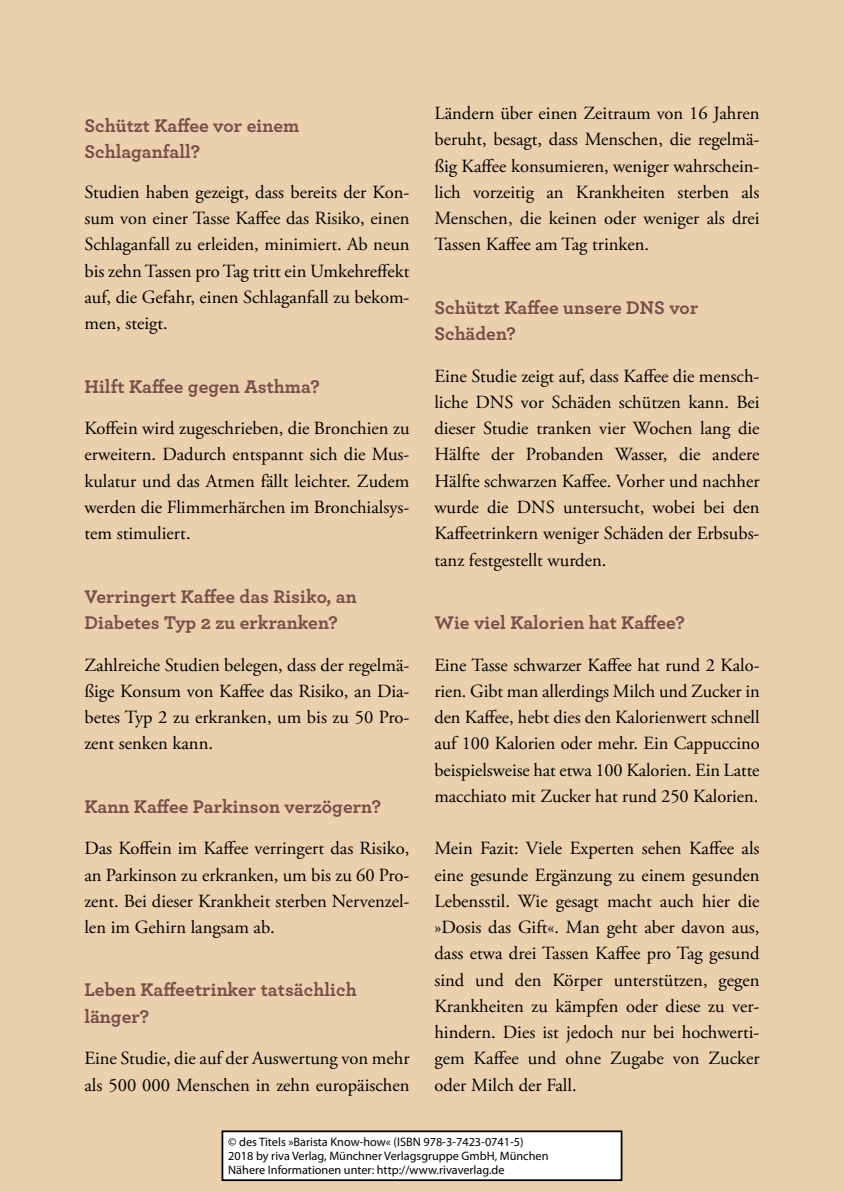
<style>
.page{position:relative;width:844px;height:1191px;background:#fff}
.page>*{position:absolute;margin:0;border:0;box-sizing:border-box;transform-origin:0 0}
._04_SV_Headline_4{font:700 19.25px/26.2px "Archer";letter-spacing:.005em;color:#725049}
._03_Body{font:18.55px/26.2px "Adobe Garamond Pro";color:#000;text-align:justify}
.t1{font:12.25px/14px "Myriad Pro";color:#000}
</style>
<div class="page">
<div style="left:0;top:0;width:843px;height:1191px;background:#ead0ad"></div>
<div style="left:222px;top:1131px;width:399px;height:49px;background:#fff"></div>
<div style="left:221px;top:1130px;width:401px;height:51px;border:2px solid #000"></div>
<p class="_04_SV_Headline_4" style="left:84px;top:111px;width:216px">Schützt Kaffee vor einem<br>Schlaganfall?</p>
<p class="_03_Body" style="left:84px;top:179px;width:326px">Studien haben gezeigt, dass bereits der Kon&shy;sum von einer Tasse Kaffee das Risiko, einen Schlaganfall zu erleiden, minimiert. Ab neun bis zehn Tassen pro Tag tritt ein Umkehreffekt auf, die Gefahr, einen Schlaganfall zu bekom&shy;men, steigt.</p>
<p class="_04_SV_Headline_4" style="left:84px;top:372px;width:237px">Hilft Kaffee gegen Asthma?</p>
<p class="_03_Body" style="left:84px;top:416px;width:326px">Koffein wird zugeschrieben, die Bronchien zu erweitern. Dadurch entspannt sich die Mus&shy;kulatur und das Atmen fällt leichter. Zudem werden die Flimmerhärchen im Bronchialsys&shy;tem stimuliert.</p>
<p class="_04_SV_Headline_4" style="left:84px;top:582px;width:274px">Verringert Kaffee das Risiko, an<br>Diabetes Typ 2 zu erkranken?</p>
<p class="_03_Body" style="left:84px;top:652px;width:326px">Zahlreiche Studien belegen, dass der regelmä&shy;ßige Konsum von Kaffee das Risiko, an Dia&shy;betes Typ 2 zu erkranken, um bis zu 50 Pro&shy;zent senken kann.</p>
<p class="_04_SV_Headline_4" style="left:84px;top:792px;width:298px">Kann Kaffee Parkinson verzögern?</p>
<p class="_03_Body" style="left:84px;top:836px;width:326px">Das Koffein im Kaffee verringert das Risiko, an Parkinson zu erkranken, um bis zu 60 Pro&shy;zent. Bei dieser Krankheit sterben Nervenzel&shy;len im Gehirn langsam ab.</p>
<p class="_04_SV_Headline_4" style="left:84px;top:975px;width:274px">Leben Kaffeetrinker tatsächlich länger?</p>
<p class="_03_Body" style="left:84px;top:1046px;width:326px">Eine Studie, die auf der Auswertung von mehr als 500 000 Menschen in zehn europäischen</p>
<p class="_03_Body" style="left:434px;top:101px;width:326px">Ländern über einen Zeitraum von 16 Jahren beruht, besagt, dass Menschen, die regelmä&shy;ßig Kaffee konsumieren, weniger wahrschein&shy;lich vorzeitig an Krankheiten sterben als Menschen, die keinen oder weniger als drei Tassen Kaffee am Tag trinken.</p>
<p class="_04_SV_Headline_4" style="left:434px;top:293px;width:265px">Schützt Kaffee unsere DNS vor<br>Schäden?</p>
<p class="_03_Body" style="left:434px;top:363px;width:326px">Eine Studie zeigt auf, dass Kaffee die mensch&shy;liche DNS vor Schäden schützen kann. Bei dieser Studie tranken vier Wochen lang die Hälfte der Probanden Wasser, die andere Hälfte schwarzen Kaffee. Vorher und nachher wurde die DNS untersucht, wobei bei den Kaffeetrinkern weniger Schäden der Erbsubs&shy;tanz festgestellt wurden.</p>
<p class="_04_SV_Headline_4" style="left:434px;top:608px;width:252px">Wie viel Kalorien hat Kaffee?</p>
<p class="_03_Body" style="left:434px;top:652px;width:326px">Eine Tasse schwarzer Kaffee hat rund 2 Kalo&shy;rien. Gibt man allerdings Milch und Zucker in den Kaffee, hebt dies den Kalorienwert schnell auf 100 Kalorien oder mehr. Ein Cappuccino beispielsweise hat etwa 100 Kalorien. Ein Latte macchiato mit Zucker hat rund 250 Kalorien.</p>
<p class="_03_Body" style="left:434px;top:836px;width:326px">Mein Fazit: Viele Experten sehen Kaffee als eine gesunde Ergänzung zu einem gesunden Lebensstil. Wie gesagt macht auch hier die »Dosis das Gift«. Man geht aber davon aus, dass etwa drei Tassen Kaffee pro Tag gesund sind und den Körper unterstützen, gegen Krankheiten zu kämpfen oder diese zu ver&shy;hindern. Dies ist jedoch nur bei hochwerti&shy;gem Kaffee und ohne Zugabe von Zucker oder Milch der Fall.</p>
<p class="t1" style="left:228px;top:1135px;width:322px">© des Titels »Barista Know-how« (ISBN 978-3-7423-0741-5)<br>2018 by riva Verlag, Münchner Verlagsgruppe GmbH, München<br>Nähere Informationen unter: http://www.rivaverlag.de</p>
</div>
